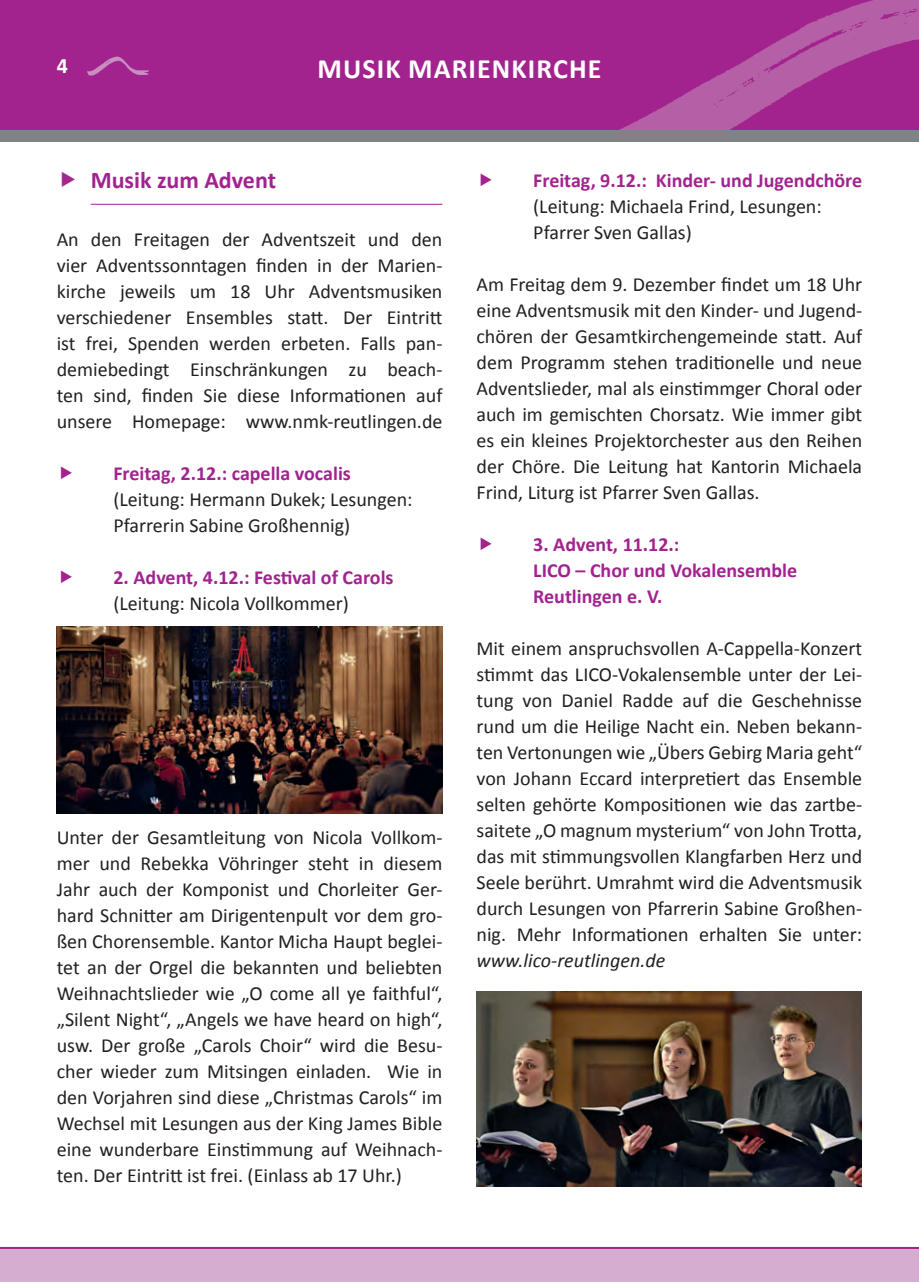
<style>
.page{position:relative;width:919px;height:1282px;background:#fff}
.page>*{position:absolute;margin:0;border:0;box-sizing:border-box;transform-origin:0 0}
.t1{font:700 28px "Calibri";letter-spacing:.04em;color:#fff}
.t2{font:700 24px "Calibri";color:#a2238e}
.t3{font:700 22px "Calibri";color:#fff}
.t4{font:20px/26px "Calibri";color:#231f20;text-align:justify}
.t5{font:700 20px/26px "Calibri";color:#a2238e}
.t6{font:italic 20px "Calibri";color:#231f20}
</style>
<div class="page">
<div style="left:0;top:0;width:918px;height:130px;background:#a2238e"></div>
<div style="left:0;top:1247px;width:918px;height:34px;background:#d4add0"></div>
<img style="left:619px;top:0;width:299px;height:130px">
<hr style="left:0;top:1246px;width:918px;height:2px;background:#a2238e">
<div style="left:0;top:130px;width:918px;height:12px;background:#808285"></div>
<img style="left:87px;top:56px;width:62px;height:20px">
<hr style="left:91px;top:204px;width:351px;height:1px;background:#a2238e">
<img style="left:476px;top:991px;width:385px;height:195px">
<img style="left:57px;top:626px;width:385px;height:187px">
<p class="t3" style="left:57px;top:50px;width:13px">4</p>
<h1 class="t1" style="left:317px;top:49px;width:285px">MUSIK MARIENKIRCHE</h1>
<p class="t2" style="left:91px;top:163px;width:187px">Musik zum Advent</p>
<p class="t4" style="left:57px;top:225px;width:387px">An den Freitagen der Adventszeit und den vier Adventssonntagen finden in der Marien&shy;kirche jeweils um 18 Uhr Adventsmusiken verschiedener Ensembles statt. Der Eintritt ist frei, Spenden werden erbeten. Falls pan&shy;demiebedingt Einschränkungen zu beach&shy;ten sind, finden Sie diese Informationen auf unsere Homepage: www.nmk-reutlingen.de</p>
<p class="t5" style="left:113px;top:459px;width:239px">Freitag, 2.12.: capella vocalis</p>
<p class="t4" style="left:113px;top:485px;width:300px">(Leitung: Hermann Dukek; Lesungen:<br>Pfarrerin Sabine Großhennig)</p>
<p class="t5" style="left:113px;top:563px;width:281px">2. Advent, 4.12.: Festival of Carols</p>
<p class="t4" style="left:113px;top:589px;width:237px">(Leitung: Nicola Vollkommer)</p>
<p class="t4" style="left:57px;top:823px;width:387px">Unter der Gesamtleitung von Nicola Vollkom&shy;mer und Rebekka Vöhringer steht in diesem Jahr auch der Komponist und Chorleiter Ger&shy;hard Schnitter am Dirigentenpult vor dem gro&shy;ßen Chorensemble. Kantor Micha Haupt beglei&shy;tet an der Orgel die bekannten und beliebten Weihnachtslieder wie „O come all ye faithful“, „Silent Night“, „Angels we have heard on high“, usw. Der große „Carols Choir“ wird die Besu&shy;cher wieder zum Mitsingen einladen. Wie in den Vorjahren sind diese „Christmas Carols“ im Wechsel mit Lesungen aus der King James Bible eine wunderbare Einstimmung auf Weihnach&shy;ten. Der Eintritt ist frei. (Einlass ab 17 Uhr.)</p>
<p class="t5" style="left:533px;top:166px;width:330px">Freitag, 9.12.: Kinder- und Jugendchöre</p>
<p class="t4" style="left:533px;top:192px;width:290px">(Leitung: Michaela Frind, Lesungen:<br>Pfarrer Sven Gallas)</p>
<p class="t4" style="left:476px;top:270px;width:387px">Am Freitag dem 9. Dezember findet um 18 Uhr eine Adventsmusik mit den Kinder- und Jugend&shy;chören der Gesamtkirchengemeinde statt. Auf dem Programm stehen traditionelle und neue Adventslieder, mal als einstimmger Choral oder auch im gemischten Chorsatz. Wie immer gibt es ein kleines Projektorchester aus den Reihen der Chöre. Die Leitung hat Kantorin Michaela Frind, Liturg ist Pfarrer Sven Gallas.</p>
<p class="t5" style="left:533px;top:530px;width:265px">3. Advent, 11.12.:<br>LICO – Chor und Vokalensemble<br>Reutlingen e. V.</p>
<p class="t4" style="left:476px;top:634px;width:387px">Mit einem anspruchsvollen A-Cappella-Konzert stimmt das LICO-Vokalensemble unter der Lei&shy;tung von Daniel Radde auf die Geschehnisse rund um die Heilige Nacht ein. Neben bekann&shy;ten Vertonungen wie „Übers Gebirg Maria geht“ von Johann Eccard interpretiert das Ensemble selten gehörte Kompositionen wie das zartbe&shy;saitete „O magnum mysterium“ von John Trotta, das mit stimmungsvollen Klangfarben Herz und Seele berührt. Umrahmt wird die Adventsmusik durch Lesungen von Pfarrerin Sabine Großhen&shy;nig. Mehr Informationen erhalten Sie unter:</p>
<p class="t6" style="left:476px;top:947px;width:190px">www.lico-reutlingen.de</p>
</div>
